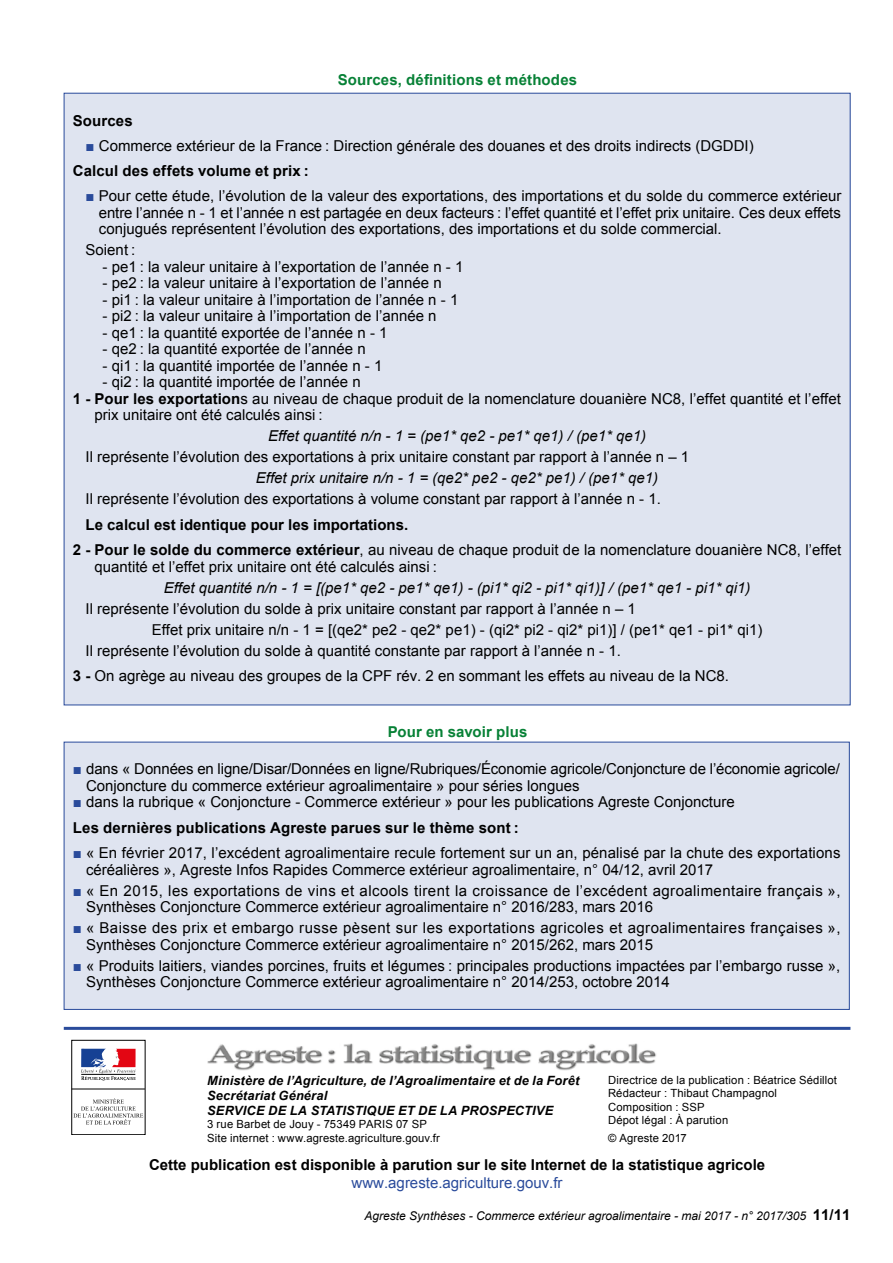
<style>
.page{position:relative;width:893px;height:1263px;background:#fff}
.page>*{position:absolute;margin:0;border:0;box-sizing:border-box;transform-origin:0 0}
.Texte{font:15px/16.5px "Arial";color:#000}
.Texte-2{font:15px/16.5px "Arial";letter-spacing:.03em;color:#000}
.Texte-3{font:700 15px "Arial";color:#000}
.Texte-4{font:italic 15px "Arial";color:#000}
.Intertitre{font:700 15px "Arial";letter-spacing:.005em;color:#078136}
.t1{font:15px "Arial";color:#2a4b9b}
.t2{font:italic 700 12.75px/15px "Arial";letter-spacing:.015em;color:#000}
.Texte-5{font:italic 12px "Arial";color:#000}
.t3{font:11.25px/13.5px "Arial";letter-spacing:.015em;color:#000}
.s1{color:#2a4b9b}
.s2{font-weight:700}
.s3{font-weight:700;font-style:normal;font-size:15px}
</style>
<div class="page">
<hr style="left:64px;top:1027px;width:786px;height:3px;background:#2a4b9b">
<div style="left:71px;top:1040px;width:74px;height:95px;border:1px solid #000"></div>
<svg style="left:81px;top:1049px;width:55px;height:32px"></svg>
<hr style="left:72px;top:1089px;width:73px;height:1px;background:#000">
<svg style="left:73px;top:1098px;width:70px;height:26px"></svg>
<img style="left:207px;top:1043px;width:450px;height:28px">
<div style="left:64px;top:93px;width:786px;height:612px;background:#dfe4f0"></div>
<div style="left:64px;top:742px;width:785px;height:267px;background:#dfe4f0"></div>
<p class="Intertitre" style="left:338px;top:70px;width:241px">Sources, définitions et méthodes</p>
<p class="Texte-3" style="left:73px;top:110px;width:61px">Sources</p>
<p class="Texte" style="left:86px;top:137px;width:670px"><span class="s1">■</span> Commerce extérieur de la France : Direction générale des douanes et des droits indirects (DGDDI)</p>
<p class="Texte-3" style="left:73px;top:161px;width:238px">Calcul des effets volume et prix :</p>
<p class="Texte" style="left:99px;top:188px;width:744px;text-align:justify;text-indent:-13px"><span class="s1">■</span> Pour cette étude, l’évolution de la valeur des exportations, des importations et du solde du commerce extérieur entre l’année n - 1 et l’année n est partagée en deux facteurs : l’effet quantité et l’effet prix unitaire. Ces deux effets conjugués représentent l’évolution des exportations, des importations et du solde commercial.</p>
<p class="Texte" style="left:86px;top:242px;width:51px">Soient :</p>
<p class="Texte" style="left:103px;top:258px;width:362px">- pe1 : la valeur unitaire à l’exportation de l’année n - 1</p>
<p class="Texte" style="left:103px;top:275px;width:340px">- pe2 : la valeur unitaire à l’exportation de l’année n</p>
<p class="Texte" style="left:103px;top:291px;width:357px">- pi1 : la valeur unitaire à l’importation de l’année n - 1</p>
<p class="Texte" style="left:103px;top:308px;width:335px">- pi2 : la valeur unitaire à l’importation de l’année n</p>
<p class="Texte" style="left:103px;top:324px;width:286px">- qe1 : la quantité exportée de l’année n - 1</p>
<p class="Texte" style="left:103px;top:341px;width:265px">- qe2 : la quantité exportée de l’année n</p>
<p class="Texte" style="left:103px;top:357px;width:281px">- qi1 : la quantité importée de l’année n - 1</p>
<p class="Texte" style="left:103px;top:374px;width:260px">- qi2 : la quantité importée de l’année n</p>
<p class="Texte" style="left:95px;top:390px;width:748px;text-indent:-22px"><span class="s2">1 - Pour les exportation</span>s au niveau de chaque produit de la nomenclature douanière NC8, l’effet quantité et l’effet prix unitaire ont été calculés ainsi :</p>
<p class="Texte-4" style="left:268px;top:426px;width:380px">Effet quantité n/n - 1 = (pe1* qe2 - pe1* qe1) / (pe1* qe1)</p>
<p class="Texte" style="left:86px;top:449px;width:605px">Il représente l’évolution des exportations à prix unitaire constant par rapport à l’année n – 1</p>
<p class="Texte-4" style="left:256px;top:468px;width:404px">Effet prix unitaire n/n - 1 = (qe2* pe2 - qe2* pe1) / (pe1* qe1)</p>
<p class="Texte" style="left:86px;top:491px;width:577px">Il représente l’évolution des exportations à volume constant par rapport à l’année n - 1.</p>
<p class="Texte-3" style="left:86px;top:514px;width:324px">Le calcul est identique pour les importations.</p>
<p class="Texte" style="left:95px;top:542px;width:748px;text-indent:-22px"><span class="s2">2 - Pour le solde du commerce extérieur</span>, au niveau de chaque produit de la nomenclature douanière NC8, l’effet quantité et l’effet prix unitaire ont été calculés ainsi :</p>
<p class="Texte-4" style="left:164px;top:578px;width:588px">Effet quantité n/n - 1 = [(pe1* qe2 - pe1* qe1) - (pi1* qi2 - pi1* qi1)] / (pe1* qe1 - pi1* qi1)</p>
<p class="Texte" style="left:86px;top:600px;width:552px">Il représente l’évolution du solde à prix unitaire constant par rapport à l’année n – 1</p>
<p class="Texte" style="left:152px;top:621px;width:612px">Effet prix unitaire n/n - 1 = [(qe2* pe2 - qe2* pe1) - (qi2* pi2 - qi2* pi1)] / (pe1* qe1 - pi1* qi1)</p>
<p class="Texte" style="left:86px;top:642px;width:537px">Il représente l’évolution du solde à quantité constante par rapport à l’année n - 1.</p>
<p class="Texte" style="left:73px;top:668px;width:658px"><span class="s2">3 -</span> On agrège au niveau des groupes de la CPF rév. 2 en sommant les effets au niveau de la NC8.</p>
<p class="Intertitre" style="left:388px;top:722px;width:141px">Pour en savoir plus</p>
<p class="Texte" style="left:86px;top:761px;width:755px;text-indent:-13px"><span class="s1">■</span> dans « Données en ligne/Disar/Données en ligne/Rubriques/Économie agricole/Conjoncture de l’économie agricole/<br>Conjoncture du commerce extérieur agroalimentaire » pour séries longues</p>
<p class="Texte" style="left:73px;top:794px;width:663px"><span class="s1">■</span> dans la rubrique « Conjoncture - Commerce extérieur » pour les publications Agreste Conjoncture</p>
<p class="Texte-3" style="left:73px;top:818px;width:447px">Les dernières publications Agreste parues sur le thème sont :</p>
<p class="Texte" style="left:86px;top:845px;width:756px;text-indent:-13px"><span class="s1">■</span> « En février 2017, l’excédent agroalimentaire recule fortement sur un an, pénalisé par la chute des exportations céréalières », Agreste Infos Rapides Commerce extérieur agroalimentaire, n° 04/12, avril 2017</p>
<p class="Texte-2" style="left:86px;top:882px;width:756px;text-indent:-13px"><span class="s1">■</span> « En 2015, les exportations de vins et alcools tirent la croissance de l’excédent agroalimentaire français »,<br>Synthèses Conjoncture Commerce extérieur agroalimentaire n° 2016/283, mars 2016</p>
<p class="Texte-2" style="left:86px;top:920px;width:756px;text-indent:-13px"><span class="s1">■</span> « Baisse des prix et embargo russe pèsent sur les exportations agricoles et agroalimentaires françaises »,<br>Synthèses Conjoncture Commerce extérieur agroalimentaire n° 2015/262, mars 2015</p>
<p class="Texte" style="left:86px;top:957px;width:756px;text-indent:-13px"><span class="s1">■</span> « Produits laitiers, viandes porcines, fruits et légumes : principales productions impactées par l’embargo russe »,<br>Synthèses Conjoncture Commerce extérieur agroalimentaire n° 2014/253, octobre 2014</p>
<p class="t2" style="left:207px;top:1073px;width:374px">Ministère de l’Agriculture, de l’Agroalimentaire et de la Forêt<br>Secrétariat Général<br>SERVICE DE LA STATISTIQUE ET DE LA PROSPECTIVE</p>
<p class="t3" style="left:207px;top:1117px;width:234px">3 rue Barbet de Jouy - 75349 PARIS 07 SP<br>Site internet : www.agreste.agriculture.gouv.fr</p>
<p class="t3" style="left:608px;top:1073px;width:230px">Directrice de la publication : Béatrice Sédillot<br>Rédacteur : Thibaut Champagnol<br>Composition : SSP<br>Dépot légal : À parution</p>
<p class="t3" style="left:608px;top:1131px;width:80px">© Agreste 2017</p>
<p class="Texte-3" style="left:149px;top:1155px;width:618px">Cette publication est disponible à parution sur le site Internet de la statistique agricole</p>
<p class="t1" style="left:352px;top:1173px;width:212px">www.agreste.agriculture.gouv.fr</p>
<p class="Texte-5" style="left:365px;top:1208px;width:487px">Agreste Synthèses - Commerce extérieur agroalimentaire - mai 2017 - n° 2017/305 <span class="s3">11/11</span></p>
</div>
